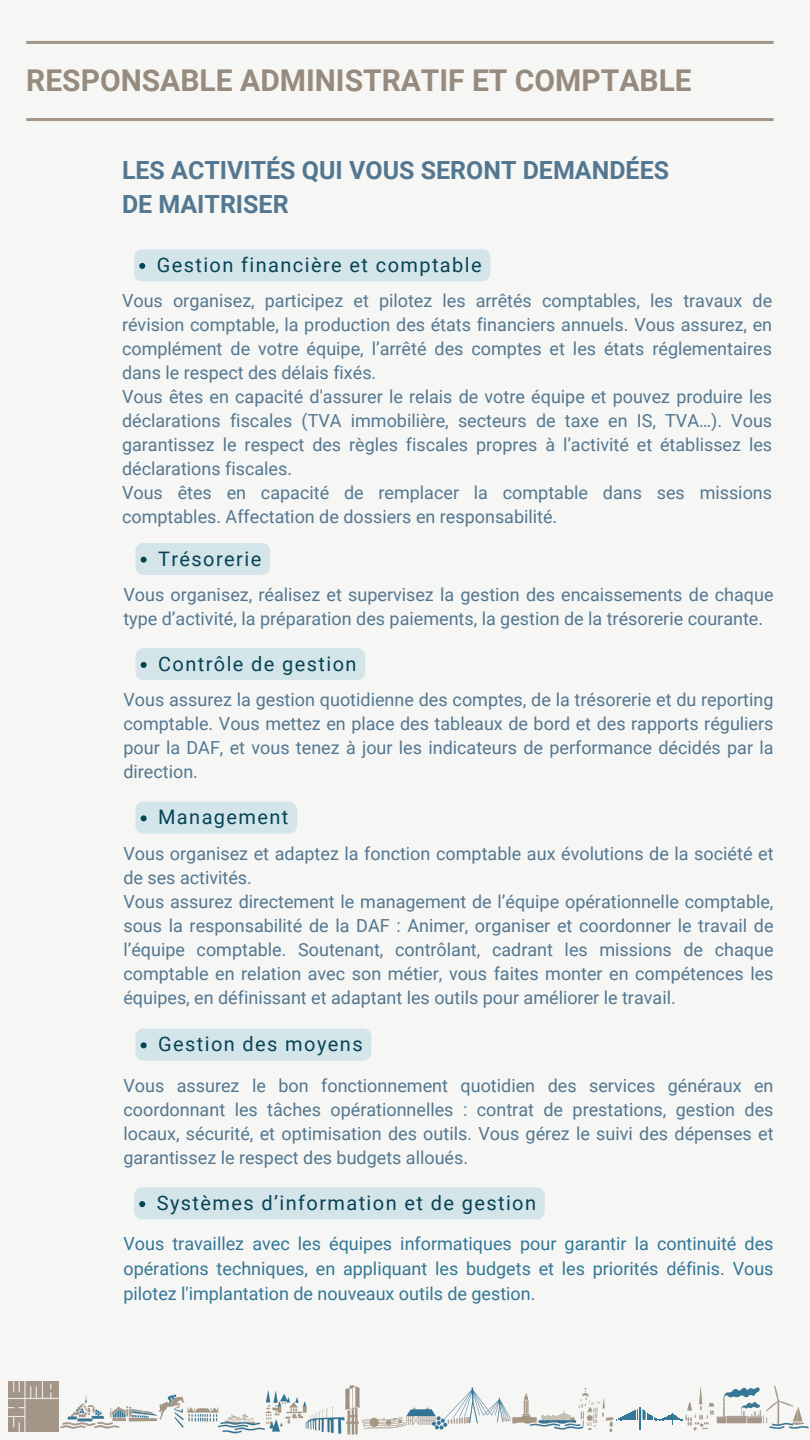
<style>
.page{position:relative;width:810px;height:1440px;background:#f6f6f4}
.page>*{position:absolute;margin:0;border:0;box-sizing:border-box;transform-origin:0 0}
.t1{font:700 30px "Roboto";color:#978b7e}
.t2{font:700 25px/34.5px "Roboto";color:#537791}
.t3{font:20px "Roboto";letter-spacing:.07em;color:#064355}
.t4{font:18px/24px "Roboto";color:#537791;text-align:justify}
.t5{font:18px/24.8px "Roboto";color:#337796;text-align:justify}
</style>
<div class="page">
<img style="left:9px;top:1382px;width:49px;height:49px">
<img style="left:60px;top:1394px;width:124px;height:35px">
<img style="left:187px;top:1385px;width:427px;height:50px">
<svg style="left:616px;top:1407px;width:67px;height:23px"></svg>
<img style="left:685px;top:1385px;width:124px;height:46px">
<div style="left:134px;top:249px;width:356px;height:32px;background:#d4e5ea"></div>
<div style="left:135px;top:543px;width:135px;height:32px;background:#d4e5ea"></div>
<div style="left:135px;top:648px;width:230px;height:32px;background:#d4e5ea"></div>
<div style="left:135px;top:802px;width:162px;height:32px;background:#d4e5ea"></div>
<hr style="left:26px;top:118px;width:748px;height:3px;background:#a39588">
<hr style="left:26px;top:41px;width:748px;height:3px;background:#a39588">
<div style="left:135px;top:1029px;width:236px;height:32px;background:#d4e5ea"></div>
<div style="left:134px;top:1187px;width:411px;height:32px;background:#d4e5ea;border-radius:8px"></div>
<svg style="left:139px;top:1201px;width:6px;height:6px"></svg>
<p class="t1" style="left:26px;top:63px;width:667px">RESPONSABLE ADMINISTRATIF ET COMPTABLE</p>
<p class="t2" style="left:122px;top:153px;width:549px">LES ACTIVITÉS QUI VOUS SERONT DEMANDÉES<br>DE MAITRISER</p>
<p class="t3" style="left:157px;top:253px;width:326px">Gestion financière et comptable</p>
<h1 class="t4" style="left:122px;top:289px;width:652px">Vous organisez, participez et pilotez les arrêtés comptables, les travaux de révision comptable, la production des états financiers annuels. Vous assurez, en complément de votre équipe, l’arrêté des comptes et les états réglementaires dans le respect des délais fixés.</h1>
<p class="t4" style="left:122px;top:385px;width:652px">Vous êtes en capacité d'assurer le relais de votre équipe et pouvez produire les déclarations fiscales (TVA immobilière, secteurs de taxe en IS, TVA…). Vous garantissez le respect des règles fiscales propres à l’activité et établissez les déclarations fiscales.</p>
<h2 class="t4" style="left:122px;top:481px;width:652px">Vous êtes en capacité de remplacer la comptable dans ses missions comptables. Affectation de dossiers en responsabilité.</h2>
<p class="t3" style="left:158px;top:547px;width:105px">Trésorerie</p>
<p class="t4" style="left:123px;top:583px;width:652px">Vous organisez, réalisez et supervisez la gestion des encaissements de chaque type d’activité, la préparation des paiements, la gestion de la trésorerie courante.</p>
<p class="t3" style="left:158px;top:652px;width:200px">Contrôle de gestion</p>
<p class="t4" style="left:123px;top:688px;width:652px">Vous assurez la gestion quotidienne des comptes, de la trésorerie et du reporting comptable. Vous mettez en place des tableaux de bord et des rapports réguliers pour la DAF, et vous tenez à jour les indicateurs de performance décidés par la direction.</p>
<p class="t3" style="left:158px;top:806px;width:132px">Management</p>
<p class="t4" style="left:123px;top:842px;width:652px">Vous organisez et adaptez la fonction comptable aux évolutions de la société et de ses activités.</p>
<p class="t4" style="left:123px;top:890px;width:652px">Vous assurez directement le management de l’équipe opérationnelle comptable, sous la responsabilité de la DAF : Animer, organiser et coordonner le travail de l’équipe comptable. Soutenant, contrôlant, cadrant les missions de chaque comptable en relation avec son métier, vous faites monter en compétences les équipes, en définissant et adaptant les outils pour améliorer le travail.</p>
<p class="t3" style="left:158px;top:1033px;width:206px">Gestion des moyens</p>
<p class="t4" style="left:123px;top:1074px;width:652px">Vous assurez le bon fonctionnement quotidien des services généraux en coordonnant les tâches opérationnelles : contrat de prestations, gestion des locaux, sécurité, et optimisation des outils. Vous gérez le suivi des dépenses et garantissez le respect des budgets alloués.</p>
<p class="t3" style="left:157px;top:1192px;width:381px">Systèmes d’information et de gestion</p>
<p class="t5" style="left:123px;top:1232px;width:652px">Vous travaillez avec les équipes informatiques pour garantir la continuité des opérations techniques, en appliquant les budgets et les priorités définis. Vous pilotez l'implantation de nouveaux outils de gestion.</p>
</div>
